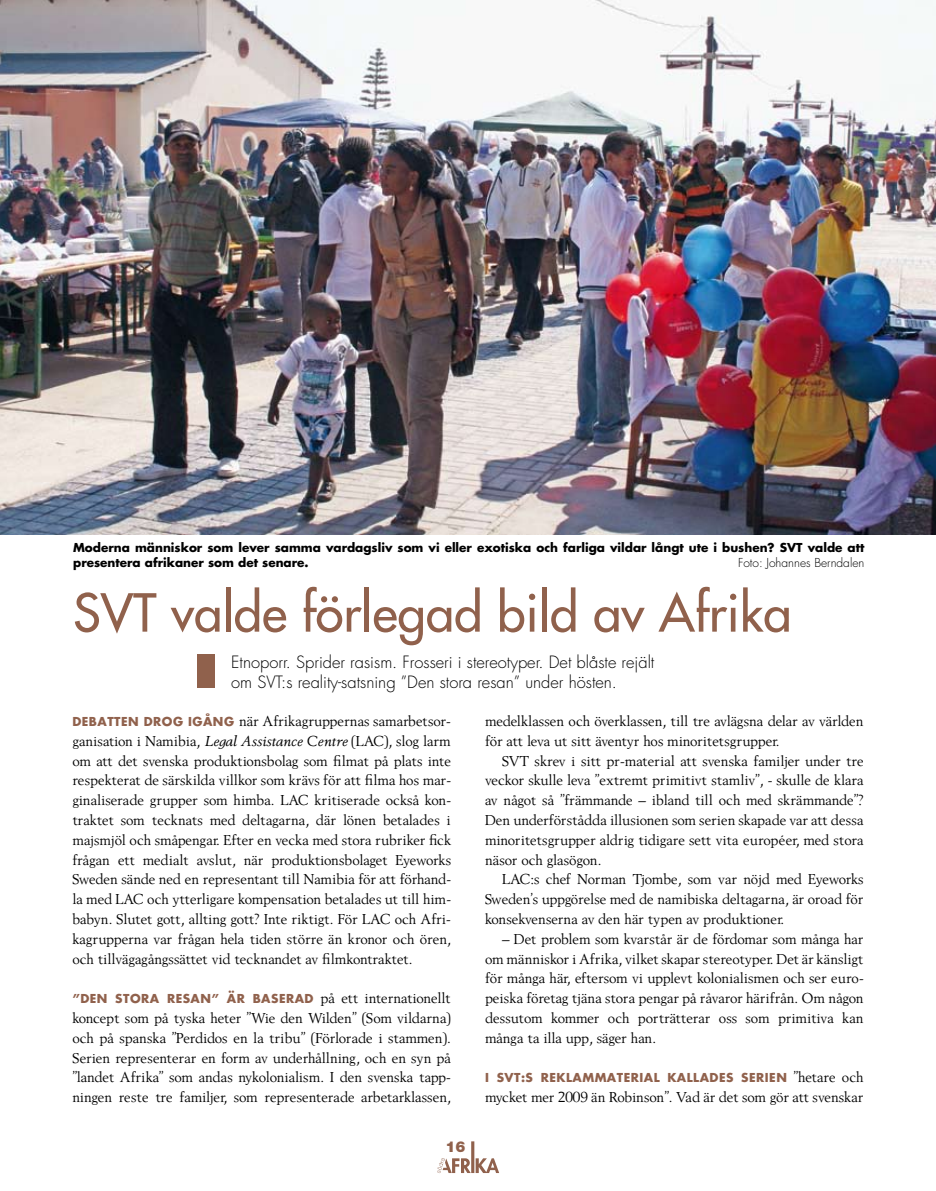
<style>
.page{position:relative;width:936px;height:1191px;background:#fff}
.page>*{position:absolute;margin:0;border:0;box-sizing:border-box;transform-origin:0 0}
.t1{font:51px "Futura";color:#90614c}
.t2{font:300 16.5px/19.8px "Futura";color:#000}
.t3{font:15px/19.8px "Berling";letter-spacing:-.02em;color:#000;text-align:justify}
.t4{font:900 15px "Helvetica Neue";color:#90614c}
.t5{font:700 12px/14.4px "Futura";color:#000}
.t6{font:700 12px "Futura";letter-spacing:.04em;color:#90614c}
.t7{font:300 12px "Futura";color:#000}
.s1{font-family:"Futura";font-weight:700;font-size:12px;color:#90614c}
.s2{font-style:italic}
</style>
<div class="page">
<img style="left:0;top:0;width:935px;height:534px">
<svg style="left:437px;top:1141px;width:62px;height:32px"></svg>
<div style="left:197px;top:654px;width:17px;height:34px;background:#90614c"></div>
<p class="t5" style="left:73px;top:540px;width:792px">Moderna människor som lever samma vardagsliv som vi eller exotiska och farliga vildar långt ute i bushen? SVT valde att presentera afrikaner som det senare.</p>
<p class="t7" style="left:738px;top:555px;width:128px">Foto: Johannes Berndalen</p>
<h1 class="t1" style="left:73px;top:579px;width:719px">SVT valde förlegad bild av Afrika</h1>
<p class="t2" style="left:231px;top:652px;width:424px">Etnoporr. Sprider rasism. Frosseri i stereotyper. Det blåste rejält om SVT:s reality-satsning ”Den stora resan” under hösten.</p>
<p class="t3" style="left:72px;top:711px;width:380px;text-indent:71px"><span class="s1">dro g i gån g</span> när Afrikagruppernas samarbetsor&shy;ganisation i Namibia, <span class="s2">Legal Assistance Centre</span> (LAC), slog larm om att det svenska produktionsbolag som filmat på plats inte respekterat de särskilda villkor som krävs för att filma hos mar&shy;ginaliserade grupper som himba. LAC kritiserade också kon&shy;traktet som tecknats med deltagarna, där lönen betalades i majsmjöl och småpengar. Efter en vecka med stora rubriker fick frågan ett medialt avslut, när produktionsbolaget Eyeworks Sweden sände ned en representant till Namibia för att förhand&shy;la med LAC och ytterligare kompensation betalades ut till him&shy;babyn. Slutet gott, allting gott? Inte riktigt. För LAC och Afri&shy;kagrupperna var frågan hela tiden större än kronor och ören, och tillvägagångssättet vid tecknandet av filmkontraktet.</p>
<p class="t6" style="left:72px;top:990px;width:18px">”Den</p>
<p class="t6" style="left:115px;top:990px;width:10px">stora</p>
<p class="t6" style="left:167px;top:990px;width:10px">resan</p>
<p class="t6" style="left:211px;top:990px;width:51px">” är basera</p>
<p class="t6" style="left:72px;top:713px;width:10px">Debatten</p>
<p class="t3" style="left:72px;top:988px;width:380px;text-indent:232px"><span class="s1">d</span> på ett internationellt koncept som på tyska heter ”Wie den Wilden” (Som vildarna) och på spanska ”Perdidos en la tribu” (Förlorade i stammen).<br>Serien representerar en form av underhållning, och en syn på ”landet Afrika” som andas nykolonialism. I den svenska tapp&shy;ningen reste tre familjer, som representerade arbetarklassen,</p>
<p class="t4" style="left:445px;top:1137px;width:22px">16</p>
<p class="t3" style="left:485px;top:711px;width:380px">medelklassen och överklassen, till tre avlägsna delar av världen för att leva ut sitt äventyr hos minoritetsgrupper.</p>
<p class="t3" style="left:485px;top:750px;width:380px;text-indent:17px">SVT skrev i sitt pr-material att svenska familjer under tre veckor skulle leva ”extremt primitivt stamliv”, - skulle de klara av något så ”främmande – ibland till och med skrämmande”?<br>Den underförstådda illusionen som serien skapade var att dessa minoritetsgrupper aldrig tidigare sett vita européer, med stora näsor och glasögon.</p>
<p class="t3" style="left:485px;top:869px;width:380px;text-indent:17px">LAC:s chef Norman Tjombe, som var nöjd med Eyeworks Sweden’s uppgörelse med de namibiska deltagarna, är oroad för konsekvenserna av den här typen av produktioner.</p>
<p class="t3" style="left:485px;top:928px;width:380px;text-indent:17px">– Det problem som kvarstår är de fördomar som många har om människor i Afrika, vilket skapar stereotyper. Det är känsligt för många här, eftersom vi upplevt kolonialismen och ser euro&shy;peiska företag tjäna stora pengar på råvaror härifrån. Om någon dessutom kommer och porträtterar oss som primitiva kan många ta illa upp, säger han.</p>
<p class="t6" style="left:485px;top:1069px;width:65px">I SVT:s rekla</p>
<p class="t6" style="left:582px;top:1069px;width:34px">mmaterial</p>
<p class="t6" style="left:667px;top:1069px;width:10px">kalla</p>
<p class="t6" style="left:709px;top:1069px;width:18px">des</p>
<p class="t6" style="left:741px;top:1069px;width:9px">serien</p>
<p class="t3" style="left:485px;top:1067px;width:380px;text-align:right">”hetare och<br>mycket mer 2009 än Robinson”. Vad är det som gör att svenskar</p>
</div>
